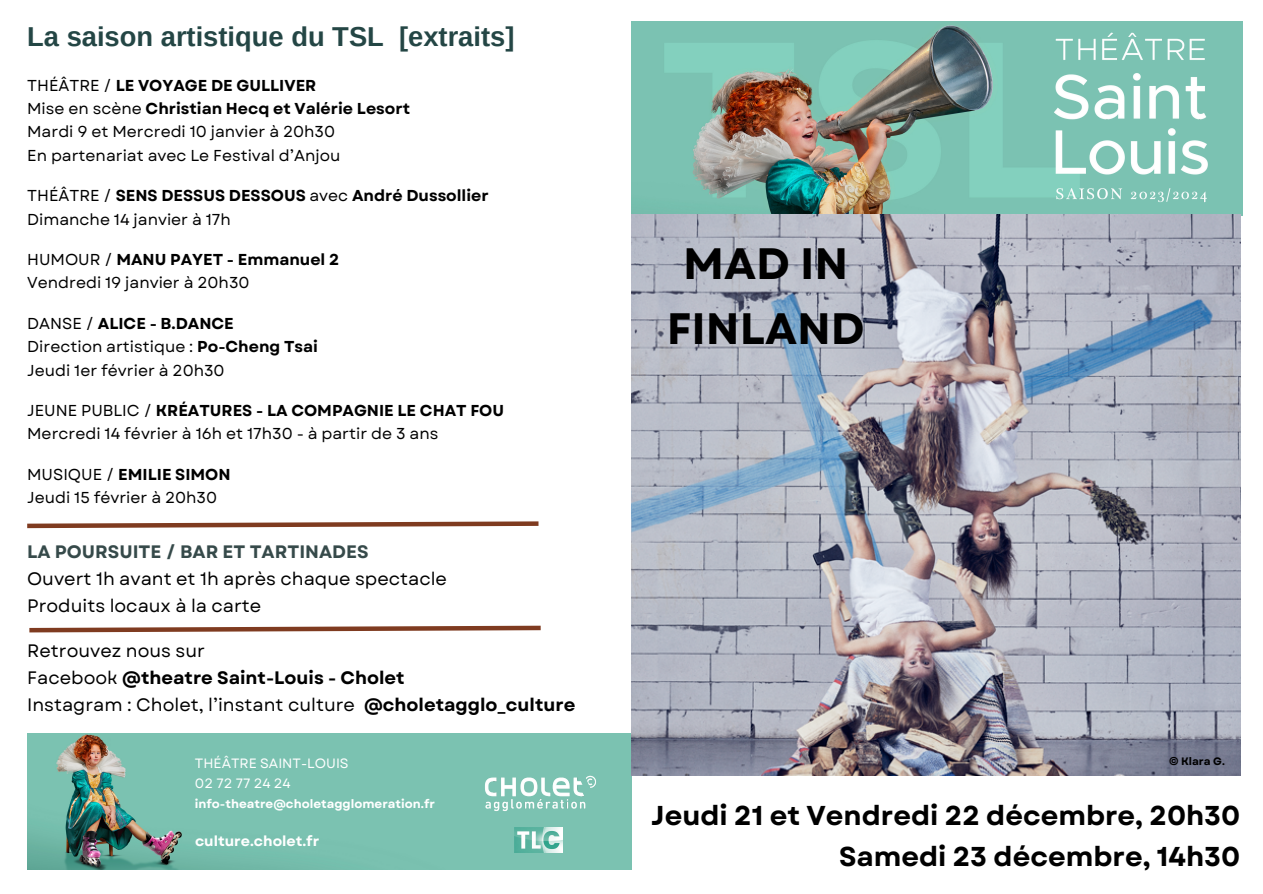
<style>
.page{position:relative;width:1263px;height:894px;background:#fff}
.page>*{position:absolute;margin:0;border:0;box-sizing:border-box;transform-origin:0 0}
.t1{font:700 43.8px/64.7px "Garet";color:#000;text-align:center}
.t2{font:700 27.3px "Garet";color:#000}
.t3{font:700 27.3px "Arimo";color:#244645}
.t4{font:18px "Garet";color:#000}
.t5{font:700 18px "Garet";color:#000}
.t6{font:700 18px "Garet";color:#364a4a}
.t7{font:15.75px "Garet";color:#000}
.t8{font:700 15.75px "Garet";color:#000}
.t9{font:700 14.25px "Garet";color:#fff}
.t10{font:13.5px "Garet";color:#fff}
.t11{font:700 12px "Garet";color:#fff}
.t12{font:700 10.8px "Garet";color:#000}
.s1{font-weight:400}
.s2{font-weight:700}
</style>
<div class="page">
<img style="left:631px;top:22px;width:611px;height:193px">
<img style="left:27px;top:733px;width:604px;height:136px">
<img style="left:1032px;top:22px;width:204px;height:193px">
<img style="left:484px;top:775px;width:113px;height:36px">
<img style="left:514px;top:827px;width:49px;height:25px">
<svg style="left:27px;top:521px;width:512px;height:8px"></svg>
<svg style="left:29px;top:625px;width:512px;height:8px"></svg>
<img style="left:631px;top:215px;width:609px;height:560px">
<p class="t3" style="left:27px;top:21px;width:489px">La saison artistique du TSL [extraits]</p>
<p class="t8" style="left:27px;top:74px;width:291px"><span class="s1">THÉÂTRE /</span> LE VOYAGE DE GULLIVER</p>
<p class="t8" style="left:27px;top:97px;width:384px"><span class="s1">Mise en scène</span> Christian Hecq et Valérie Lesort</p>
<p class="t7" style="left:27px;top:120px;width:309px">Mardi 9 et Mercredi 10 janvier à 20h30</p>
<p class="t7" style="left:27px;top:144px;width:315px">En partenariat avec Le Festival d’Anjou</p>
<p class="t8" style="left:27px;top:184px;width:463px"><span class="s1">THÉÂTRE /</span> SENS DESSUS DESSOUS <span class="s1">avec</span> André Dussollier</p>
<p class="t7" style="left:27px;top:208px;width:205px">Dimanche 14 janvier à 17h</p>
<p class="t8" style="left:27px;top:248px;width:314px"><span class="s1">HUMOUR /</span> MANU PAYET - Emmanuel 2</p>
<p class="t7" style="left:27px;top:271px;width:224px">Vendredi 19 janvier à 20h30</p>
<p class="t8" style="left:27px;top:312px;width:208px"><span class="s1">DANSE /</span> ALICE - B.DANCE</p>
<p class="t7" style="left:27px;top:335px;width:292px">Direction artistique : <span class="s2">Po-Cheng Tsai</span></p>
<p class="t7" style="left:27px;top:358px;width:199px">Jeudi 1er février à 20h30</p>
<p class="t8" style="left:27px;top:399px;width:478px"><span class="s1">JEUNE PUBLIC /</span> KRÉATURES - LA COMPAGNIE LE CHAT FOU</p>
<p class="t7" style="left:27px;top:422px;width:413px">Mercredi 14 février à 16h et 17h30 - à partir de 3 ans</p>
<p class="t8" style="left:27px;top:462px;width:205px"><span class="s1">MUSIQUE /</span> EMILIE SIMON</p>
<p class="t7" style="left:27px;top:486px;width:192px">Jeudi 15 février à 20h30</p>
<p class="t6" style="left:27px;top:538px;width:343px">LA POURSUITE / BAR ET TARTINADES</p>
<p class="t4" style="left:27px;top:565px;width:421px">Ouvert 1h avant et 1h après chaque spectacle</p>
<p class="t4" style="left:27px;top:592px;width:236px">Produits locaux à la carte</p>
<p class="t4" style="left:27px;top:637px;width:179px">Retrouvez nous sur</p>
<p class="t5" style="left:27px;top:664px;width:379px"><span class="s1">Facebook</span> @theatre Saint-Louis - Cholet</p>
<p class="t4" style="left:27px;top:691px;width:550px">Instagram : Cholet, l’instant culture <span class="s2">@choletagglo_culture</span></p>
<p class="t10" style="left:195px;top:753px;width:155px">THÉÂTRE SAINT-LOUIS</p>
<p class="t10" style="left:195px;top:773px;width:97px">02 72 77 24 24</p>
<p class="t11" style="left:195px;top:794px;width:241px">info-theatre@choletagglomeration.fr</p>
<p class="t9" style="left:195px;top:830px;width:126px">culture.cholet.fr</p>
<p class="t1" style="left:667px;top:232px;width:199px">MAD IN<br>FINLAND</p>
<p class="t12" style="left:1169px;top:753px;width:57px">© Klara G.</p>
<p class="t2" style="left:651px;top:795px;width:591px">Jeudi 21 et Vendredi 22 décembre, 20h30</p>
<p class="t2" style="left:839px;top:836px;width:403px">Samedi 23 décembre, 14h30</p>
</div>
